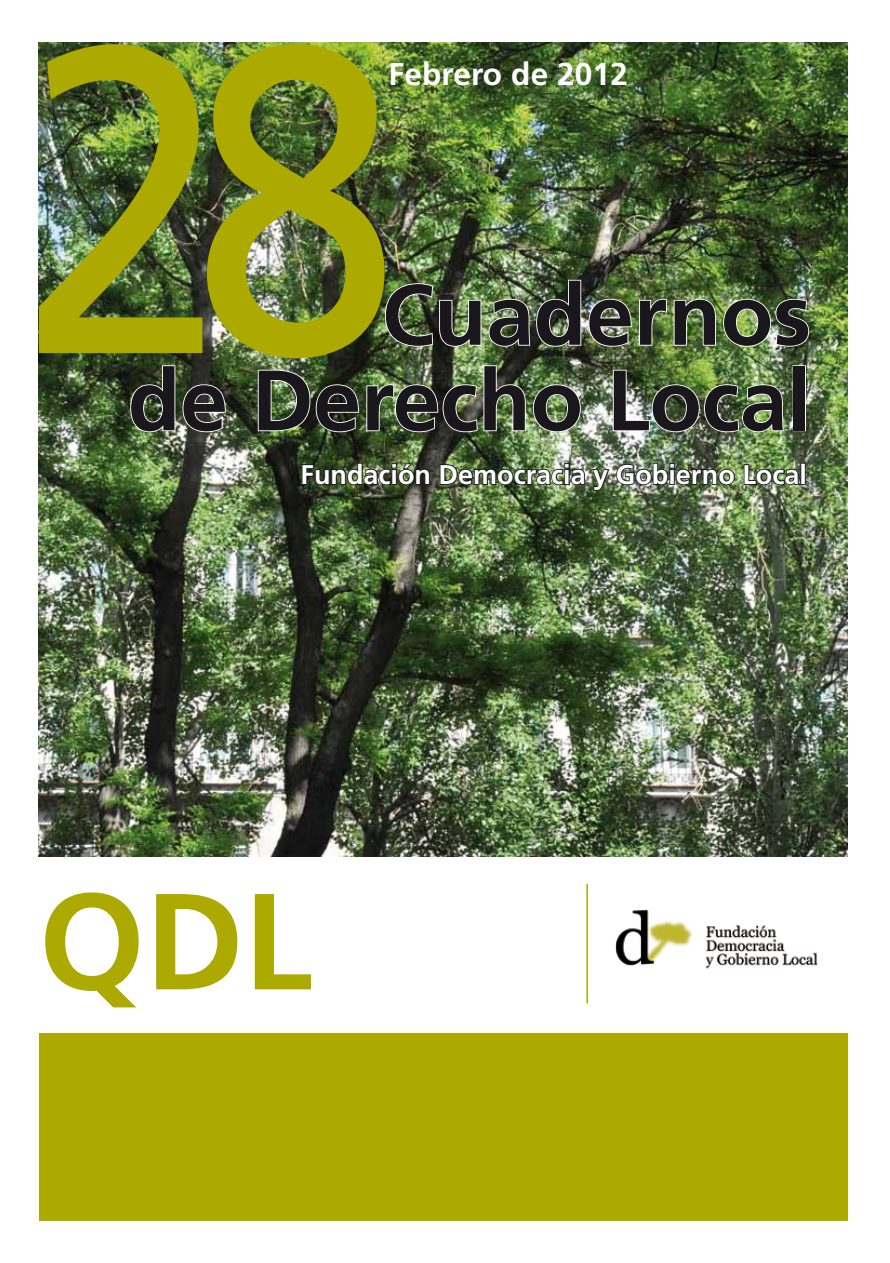
<style>
.page{position:relative;width:890px;height:1263px;background:#fff}
.page>*{position:absolute;margin:0;border:0;box-sizing:border-box;transform-origin:0 0}
.t1{font:435px "Frutiger";color:#acaa00;scale:.85 1}
.t2{font:700 136.5px "Frutiger";color:#acaa00}
.t3{font:700 85.5px/85.5px "Frutiger";color:#1a171c;text-align:right}
.t4{font:700 31.5px "Frutiger";letter-spacing:.005em;color:#fff}
.t5{font:700 27px "Frutiger";color:#fff}
</style>
<div class="page">
<img style="left:39px;top:43px;width:808px;height:813px">
<div style="left:39px;top:1033px;width:808px;height:187px;background:#acaa00"></div>
<img style="left:615px;top:909px;width:203px;height:60px">
<hr style="left:586px;top:884px;width:1px;height:119px;background:#acaa00">
<img style="left:384px;top:279px;width:248px;height:69px">
<img style="left:638px;top:298px;width:78px;height:49px">
<img style="left:722px;top:298px;width:87px;height:50px">
<img style="left:129px;top:364px;width:97px;height:69px">
<img style="left:257px;top:364px;width:269px;height:69px">
<svg style="left:532px;top:383px;width:49px;height:50px;background:#879c78"></svg>
<img style="left:611px;top:369px;width:173px;height:64px">
<div style="left:792px;top:365px;width:13px;height:66px;border:2px solid #fff"></div>
<svg style="left:301px;top:462px;width:130px;height:24px;background:#333d29"></svg>
<img style="left:439px;top:462px;width:296px;height:41px">
<svg style="left:742px;top:463px;width:57px;height:23px"></svg>
<div style="left:800px;top:463px;width:5px;height:22px;border:2px solid #1a171c"></div>
<h1 class="t1" style="left:20px;top:-54px;width:446px">28</h1>
<p class="t4" style="left:388px;top:56px;width:241px">Febrero de 2012</p>
<h3 class="t3" style="left:128px;top:273px;width:684px">Cuadernos<br>de Derecho Local</h3>
<p class="t5" style="left:300px;top:459px;width:508px">Fundación Democracia y Gobierno Local</p>
<h2 class="t2" style="left:39px;top:862px;width:274px">QDL</h2>
</div>
